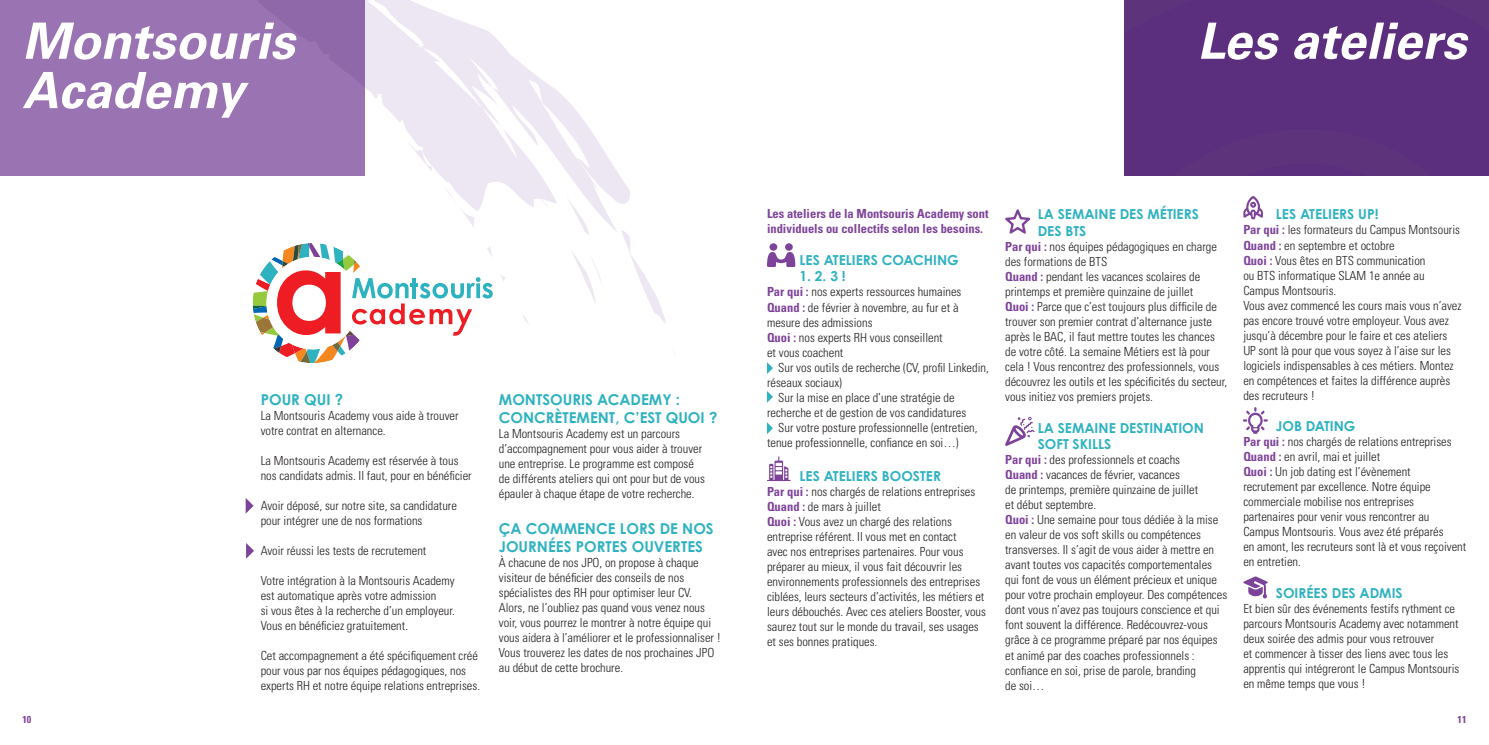
<style>
.page{position:relative;width:1489px;height:745px;background:#fff}
.page>*{position:absolute;margin:0;border:0;box-sizing:border-box;transform-origin:0 0}
.t1{font:italic 700 50px/49.2px "Univers LT Std";color:#fff}
.t2{font:700 15px/18px "Century Gothic Pro";color:#2fb2c0}
.t3{font:700 13.75px/16.5px "Century Gothic Pro";color:#2fb2c0}
.t4{font:300 condensed 12.5px/15px "Univers LT Std";color:#231f20}
.t5{font:700 condensed 12.5px/15px "Univers LT Std";color:#7d4399}
.t6{font:700 condensed 10px "Univers LT Std";color:#7d4399}
.s1{font-weight:700;color:#7d4399}
</style>
<div class="page">
<svg style="left:1005px;top:0;width:483px;height:599px"></svg>
<svg style="left:1122px;top:158px;width:356px;height:357px"></svg>
<div style="left:0;top:0;width:365px;height:175px;background:#9a73b2"></div>
<svg style="left:622px;top:232px;width:44px;height:91px"></svg>
<svg style="left:198px;top:0;width:432px;height:232px"></svg>
<svg style="left:444px;top:187px;width:31px;height:41px"></svg>
<svg style="left:348px;top:61px;width:30px;height:38px"></svg>
<svg style="left:539px;top:198px;width:9px;height:10px"></svg>
<svg style="left:572px;top:252px;width:30px;height:52px"></svg>
<svg style="left:518px;top:177px;width:6px;height:3px"></svg>
<svg style="left:501px;top:276px;width:4px;height:6px"></svg>
<svg style="left:523px;top:316px;width:6px;height:9px"></svg>
<svg style="left:253px;top:243px;width:240px;height:120px"></svg>
<hr style="left:412px;top:278px;width:4px;height:20px;background:#2fb2c0">
<svg style="left:246px;top:498px;width:7px;height:15px"></svg>
<svg style="left:246px;top:543px;width:8px;height:15px"></svg>
<svg style="left:767px;top:362px;width:6px;height:12px"></svg>
<svg style="left:767px;top:391px;width:6px;height:11px"></svg>
<svg style="left:767px;top:422px;width:6px;height:12px"></svg>
<svg style="left:1243px;top:576px;width:24px;height:22px"></svg>
<svg style="left:1005px;top:416px;width:29px;height:29px"></svg>
<svg style="left:767px;top:252px;width:28px;height:15px"></svg>
<div style="left:769px;top:243px;width:8px;height:7px;background:#7d4399;border-radius:50%"></div>
<div style="left:785px;top:243px;width:7px;height:7px;background:#7d4399;border-radius:50%"></div>
<svg style="left:768px;top:456px;width:22px;height:24px"></svg>
<svg style="left:1005px;top:209px;width:25px;height:25px"></svg>
<svg style="left:1242px;top:407px;width:25px;height:26px"></svg>
<svg style="left:1243px;top:196px;width:19px;height:23px"></svg>
<h1 class="t1" style="left:22px;top:17px;width:274px">Montsouris<br>Academy</h1>
<p class="t2" style="left:261px;top:390px;width:84px">POUR QUI ?</p>
<p class="t4" style="left:261px;top:407px;width:199px">La Montsouris Academy vous aide à trouver votre contrat en alternance.</p>
<p class="t4" style="left:261px;top:452px;width:212px">La Montsouris Academy est réservée à tous nos candidats admis. Il faut, pour en bénéficier</p>
<p class="t4" style="left:261px;top:497px;width:198px">Avoir déposé, sur notre site, sa candidature pour intégrer une de nos formations</p>
<p class="t4" style="left:261px;top:542px;width:167px">Avoir réussi les tests de recrutement</p>
<p class="t4" style="left:261px;top:572px;width:196px">Votre intégration à la Montsouris Academy est automatique après votre admission<br>si vous êtes à la recherche d’un employeur.<br>Vous en bénéficiez gratuitement.</p>
<p class="t4" style="left:261px;top:647px;width:221px">Cet accompagnement a été spécifiquement créé pour vous par nos équipes pédagogiques, nos experts RH et notre équipe relations entreprises.</p>
<p class="t2" style="left:499px;top:390px;width:220px">MONTSOURIS ACADEMY :<br>CONCRÈTEMENT, C’EST QUOI ?</p>
<p class="t4" style="left:499px;top:425px;width:208px">La Montsouris Academy est un parcours d’accompagnement pour vous aider à trouver une entreprise. Le programme est composé de différents ateliers qui ont pour but de vous épauler à chaque étape de votre recherche.</p>
<p class="t2" style="left:499px;top:519px;width:216px">ÇA COMMENCE LORS DE NOS<br>JOURNÉES PORTES OUVERTES</p>
<p class="t4" style="left:499px;top:554px;width:224px">À chacune de nos JPO, on propose à chaque visiteur de bénéficier des conseils de nos spécialistes des RH pour optimiser leur CV.<br>Alors, ne l’oubliez pas quand vous venez nous voir, vous pourrez le montrer à notre équipe qui vous aidera à l’améliorer et le professionnaliser !<br>Vous trouverez les dates de nos prochaines JPO au début de cette brochure.</p>
<h1 class="t1" style="left:1197px;top:17px;width:270px">Les ateliers</h1>
<p class="t5" style="left:767px;top:206px;width:223px">Les ateliers de la Montsouris Academy sont individuels ou collectifs selon les besoins.</p>
<p class="t3" style="left:799px;top:251px;width:161px">LES ATELIERS COACHING</p>
<p class="t3" style="left:799px;top:268px;width:48px">1. 2. 3 !</p>
<p class="t4" style="left:767px;top:284px;width:196px"><span class="s1">Par qui :</span> nos experts ressources humaines<br><span class="s1">Quand :</span> de février à novembre, au fur et à mesure des admissions<br><span class="s1">Quoi :</span> nos experts RH vous conseillent<br>et vous coachent</p>
<p class="t4" style="left:778px;top:359px;width:212px">Sur vos outils de recherche (CV, profil Linkedin,</p>
<p class="t4" style="left:767px;top:374px;width:76px">réseaux sociaux)</p>
<p class="t4" style="left:778px;top:389px;width:178px">Sur la mise en place d’une stratégie de</p>
<p class="t4" style="left:767px;top:404px;width:201px">recherche et de gestion de vos candidatures</p>
<p class="t4" style="left:778px;top:419px;width:201px">Sur votre posture professionnelle (entretien,</p>
<p class="t4" style="left:767px;top:434px;width:193px">tenue professionnelle, confiance en soi…)</p>
<p class="t3" style="left:799px;top:467px;width:143px">LES ATELIERS BOOSTER</p>
<p class="t4" style="left:767px;top:484px;width:220px"><span class="s1">Par qui :</span> nos chargés de relations entreprises <span class="s1">Quand :</span> de mars à juillet<br><span class="s1">Quoi :</span> Vous avez un chargé des relations entreprise référent. Il vous met en contact<br>avec nos entreprises partenaires. Pour vous préparer au mieux, il vous fait découvrir les environnements professionnels des entreprises ciblées, leurs secteurs d’activités, les métiers et leurs débouchés. Avec ces ateliers Booster, vous saurez tout sur le monde du travail, ses usages et ses bonnes pratiques.</p>
<p class="t3" style="left:1037px;top:206px;width:163px">LA SEMAINE DES MÉTIERS<br>DES BTS</p>
<p class="t4" style="left:1005px;top:239px;width:223px"><span class="s1">Par qui :</span> nos équipes pédagogiques en charge des formations de BTS<br><span class="s1">Quand :</span> pendant les vacances scolaires de printemps et première quinzaine de juillet<br><span class="s1">Quoi :</span> Parce que c’est toujours plus difficile de trouver son premier contrat d’alternance juste après le BAC, il faut mettre toutes les chances de votre côté. La semaine Métiers est là pour cela ! Vous rencontrez des professionnels, vous découvrez les outils et les spécificités du secteur, vous initiez vos premiers projets.</p>
<p class="t3" style="left:1037px;top:419px;width:168px">LA SEMAINE DESTINATION<br>SOFT SKILLS</p>
<p class="t4" style="left:1005px;top:452px;width:223px"><span class="s1">Par qui :</span> des professionnels et coachs<br><span class="s1">Quand :</span> vacances de février, vacances<br>de printemps, première quinzaine de juillet<br>et début septembre.<br><span class="s1">Quoi :</span> Une semaine pour tous dédiée à la mise en valeur de vos soft skills ou compétences transverses. Il s’agit de vous aider à mettre en avant toutes vos capacités comportementales qui font de vous un élément précieux et unique pour votre prochain employeur. Des compétences dont vous n’avez pas toujours conscience et qui font souvent la différence. Redécouvrez-vous grâce à ce programme préparé par nos équipes et animé par des coaches professionnels : confiance en soi, prise de parole, branding<br>de soi…</p>
<p class="t3" style="left:1275px;top:206px;width:104px">LES ATELIERS UP!</p>
<p class="t4" style="left:1243px;top:222px;width:220px"><span class="s1">Par qui :</span> les formateurs du Campus Montsouris <span class="s1">Quand :</span> en septembre et octobre<br><span class="s1">Quoi :</span> Vous êtes en BTS communication<br>ou BTS informatique SLAM 1e année au Campus Montsouris.<br>Vous avez commencé les cours mais vous n’avez pas encore trouvé votre employeur. Vous avez jusqu’à décembre pour le faire et ces ateliers UP sont là pour que vous soyez à l’aise sur les logiciels indispensables à ces métiers. Montez en compétences et faites la différence auprès des recruteurs !</p>
<p class="t3" style="left:1275px;top:417px;width:81px">JOB DATING</p>
<p class="t4" style="left:1243px;top:434px;width:224px"><span class="s1">Par qui :</span> nos chargés de relations entreprises <span class="s1">Quand :</span> en avril, mai et juillet<br><span class="s1">Quoi :</span> Un job dating est l’évènement recrutement par excellence. Notre équipe commerciale mobilise nos entreprises partenaires pour venir vous rencontrer au Campus Montsouris. Vous avez été préparés<br>en amont, les recruteurs sont là et vous reçoivent en entretien.</p>
<p class="t3" style="left:1275px;top:584px;width:128px">SOIRÉES DES ADMIS</p>
<p class="t4" style="left:1243px;top:600px;width:217px">Et bien sûr des événements festifs rythment ce parcours Montsouris Academy avec notamment deux soirée des admis pour vous retrouver<br>et commencer à tisser des liens avec tous les apprentis qui intégreront le Campus Montsouris en même temps que vous !</p>
<p class="t6" style="left:22px;top:712px;width:10px">10</p>
<p class="t6" style="left:1457px;top:712px;width:10px">11</p>
</div>
